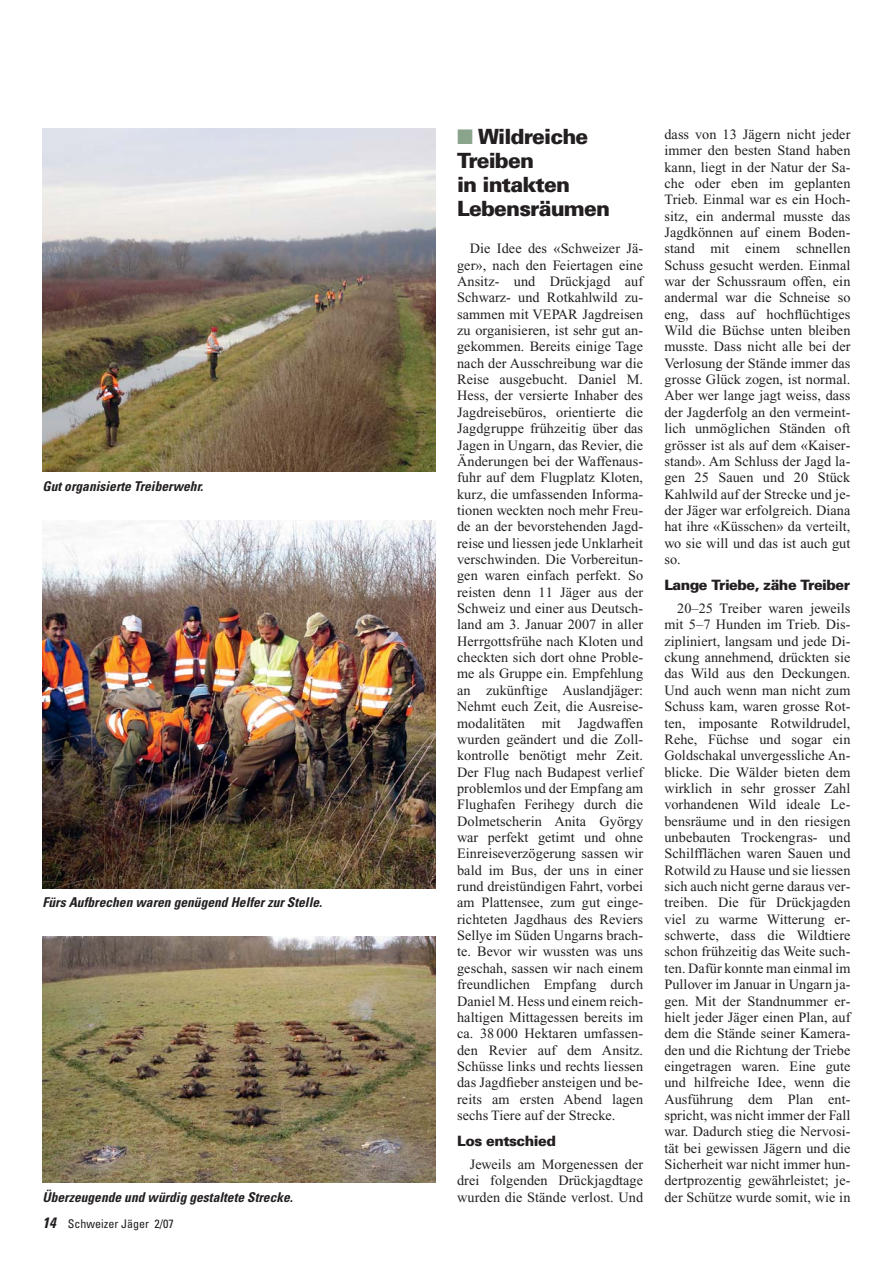
<style>
.page{position:relative;width:893px;height:1263px;background:#fff}
.page>*{position:absolute;margin:0;border:0;box-sizing:border-box;transform-origin:0 0}
.t1{font:900 21px/24px "Univers";letter-spacing:-.04em;color:#231f20}
.t2{font:14.25px/16.4px "Times New Roman";letter-spacing:.005em;color:#231f20;text-align:justify}
.t3{font:900 14.25px "Univers";letter-spacing:-.035em;color:#231f20}
.t4{font:italic 700 condensed 13.5px "Univers";color:#231f20}
.t5{font:condensed 12px "Univers";color:#231f20}
.s1{color:#8aa48c}
.s2{font-weight:700;font-style:italic;font-size:15px}
</style>
<div class="page">
<img style="left:43px;top:129px;width:393px;height:343px">
<img style="left:43px;top:520px;width:393px;height:368px">
<img style="left:43px;top:937px;width:393px;height:246px">
<h1 class="t1" style="left:457px;top:126px;width:154px"><span class="s1">■</span> Wildreiche<br>Treiben<br>in intakten<br>Lebensräumen</h1>
<p class="t2" style="left:457px;top:242px;width:188px;text-indent:13px">Die Idee des «Schweizer Jä&shy;ger», nach den Feiertagen eine Ansitz- und Drückjagd auf Schwarz- und Rotkahlwild zu&shy;sammen mit VEPAR Jagdreisen zu organisieren, ist sehr gut an&shy;gekommen. Bereits einige Tage nach der Ausschreibung war die Reise ausgebucht. Daniel M.<br>Hess, der versierte Inhaber des Jagdreisebüros, orientierte die Jagdgruppe frühzeitig über das Jagen in Ungarn, das Revier, die Änderungen bei der Waffenaus&shy;fuhr auf dem Flugplatz Kloten, kurz, die umfassenden Informa&shy;tionen weckten noch mehr Freu&shy;de an der bevorstehenden Jagd&shy;reise und liessen jede Unklarheit verschwinden. Die Vorbereitun&shy;gen waren einfach perfekt. So reisten denn 11 Jäger aus der Schweiz und einer aus Deutsch&shy;land am 3. Januar 2007 in aller Herrgottsfrühe nach Kloten und checkten sich dort ohne Proble&shy;me als Gruppe ein. Empfehlung an zukünftige Auslandjäger:<br>Nehmt euch Zeit, die Ausreise&shy;modalitäten mit Jagdwaffen wurden geändert und die Zoll&shy;kontrolle benötigt mehr Zeit.<br>Der Flug nach Budapest verlief problemlos und der Empfang am Flughafen Ferihegy durch die Dolmetscherin Anita György war perfekt getimt und ohne Einreiseverzögerung sassen wir bald im Bus, der uns in einer rund dreistündigen Fahrt, vorbei am Plattensee, zum gut einge&shy;richteten Jagdhaus des Reviers Sellye im Süden Ungarns brach&shy;te. Bevor wir wussten was uns geschah, sassen wir nach einem freundlichen Empfang durch Daniel M. Hess und einem reich&shy;haltigen Mittagessen bereits im ca. 38 000 Hektaren umfassen&shy;den Revier auf dem Ansitz.<br>Schüsse links und rechts liessen das Jagdfieber ansteigen und be&shy;reits am ersten Abend lagen sechs Tiere auf der Strecke.</p>
<p class="t3" style="left:457px;top:1136px;width:100px">Los entschied</p>
<p class="t2" style="left:457px;top:1157px;width:188px;text-indent:13px">Jeweils am Morgenessen der drei folgenden Drückjagdtage wurden die Stände verlost. Und</p>
<p class="t2" style="left:664px;top:127px;width:188px">dass von 13 Jägern nicht jeder immer den besten Stand haben kann, liegt in der Natur der Sa&shy;che oder eben im geplanten Trieb. Einmal war es ein Hoch&shy;sitz, ein andermal musste das Jagdkönnen auf einem Boden&shy;stand mit einem schnellen Schuss gesucht werden. Einmal war der Schussraum offen, ein andermal war die Schneise so eng, dass auf hochflüchtiges Wild die Büchse unten bleiben musste. Dass nicht alle bei der Verlosung der Stände immer das grosse Glück zogen, ist normal.<br>Aber wer lange jagt weiss, dass der Jagderfolg an den vermeint&shy;lich unmöglichen Ständen oft grösser ist als auf dem «Kaiser&shy;stand». Am Schluss der Jagd la&shy;gen 25 Sauen und 20 Stück Kahlwild auf der Strecke und je&shy;der Jäger war erfolgreich. Diana hat ihre «Küsschen» da verteilt, wo sie will und das ist auch gut so.</p>
<p class="t3" style="left:664px;top:580px;width:187px">Lange Triebe, zähe Treiber</p>
<p class="t2" style="left:664px;top:601px;width:188px;text-indent:13px">20–25 Treiber waren jeweils mit 5–7 Hunden im Trieb. Dis&shy;zipliniert, langsam und jede Di&shy;ckung annehmend, drückten sie das Wild aus den Deckungen.<br>Und auch wenn man nicht zum Schuss kam, waren grosse Rot&shy;ten, imposante Rotwildrudel, Rehe, Füchse und sogar ein Goldschakal unvergessliche An&shy;blicke. Die Wälder bieten dem wirklich in sehr grosser Zahl vorhandenen Wild ideale Le&shy;bensräume und in den riesigen unbebauten Trockengras- und Schilfflächen waren Sauen und Rotwild zu Hause und sie liessen sich auch nicht gerne daraus ver&shy;treiben. Die für Drückjagden viel zu warme Witterung er&shy;schwerte, dass die Wildtiere schon frühzeitig das Weite such&shy;ten. Dafür konnte man einmal im Pullover im Januar in Ungarn ja&shy;gen. Mit der Standnummer er&shy;hielt jeder Jäger einen Plan, auf dem die Stände seiner Kamera&shy;den und die Richtung der Triebe eingetragen waren. Eine gute und hilfreiche Idee, wenn die Ausführung dem Plan ent&shy;spricht, was nicht immer der Fall war. Dadurch stieg die Nervosi&shy;tät bei gewissen Jägern und die Sicherheit war nicht immer hun&shy;dertprozentig gewährleistet; je-</p>
<p class="t4" style="left:43px;top:481px;width:165px">Gutorganisierte Treiberwehr.</p>
<p class="t4" style="left:43px;top:897px;width:284px">Fürs Aufbrechen waren genügend HelferzurStelle.</p>
<p class="t4" style="left:43px;top:1192px;width:255px">Überzeugende und würdig gestaltete Strecke.</p>
<p class="t2" style="left:664px;top:1190px;width:188px">der Schütze wurde somit, wie in</p>
<p class="t5" style="left:43px;top:1220px;width:133px"><span class="s2">14</span> Schweizer Jäger 2/07</p>
</div>
